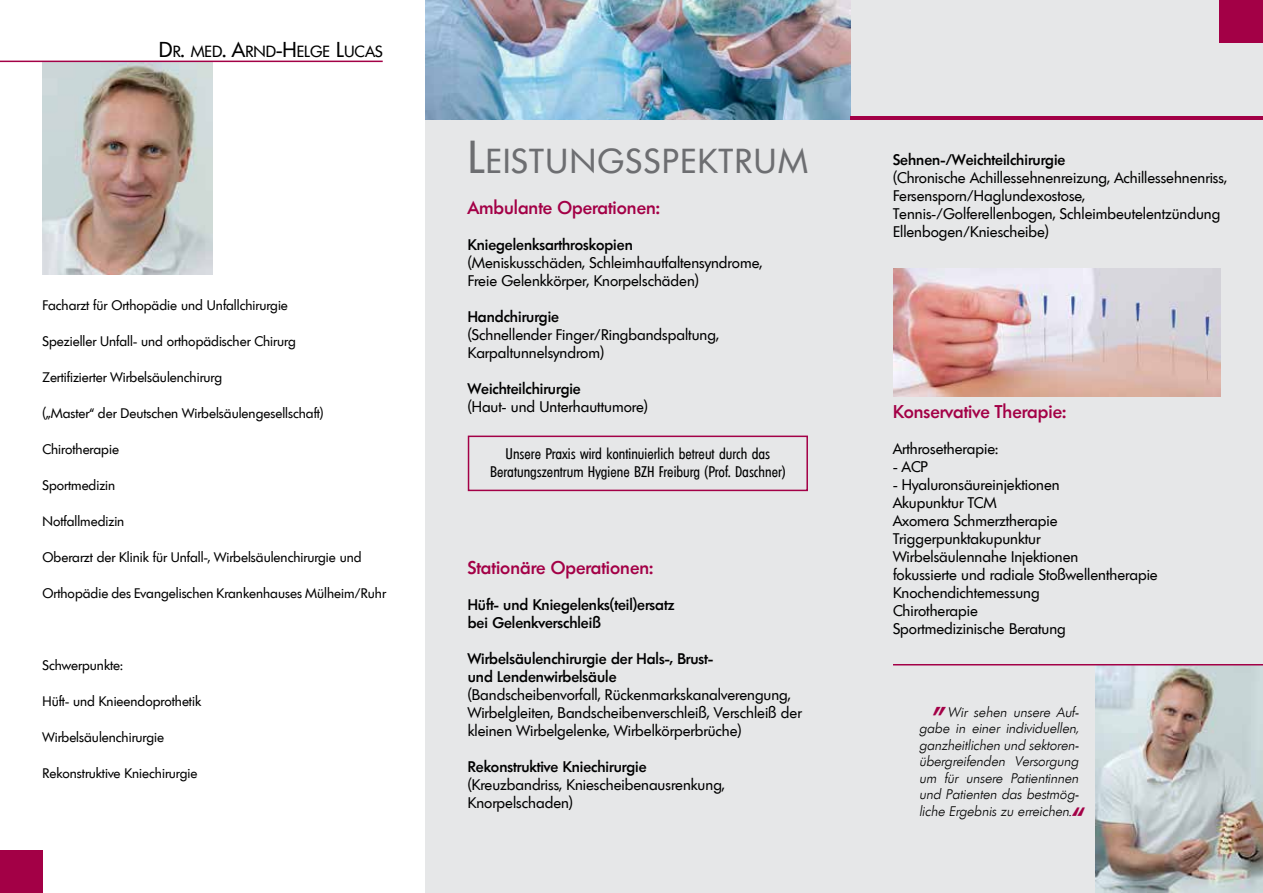
<style>
.page{position:relative;width:1263px;height:893px;background:#fff}
.page>*{position:absolute;margin:0;border:0;box-sizing:border-box;transform-origin:0 0}
.t1{font:33.75px "Limerick";letter-spacing:.05em;color:#6d6e71}
.t2{font:italic 500 30px "Limerick";color:#a30046}
.t3{font:500 18px "Limerick";color:#a30046}
.t4{font:15.75px "Limerick";color:#000}
.t5{font:15px/18px "Limerick";color:#000}
.t6{font:500 15px/18px "Limerick";color:#000}
.t7{font:condensed 15px/18px "Limerick";color:#000;text-align:center}
.t8{font:13.5px "Limerick";color:#000}
.t9{font:italic 300 13.5px/16.5px "Limerick";letter-spacing:.01em;color:#000;text-align:justify}
.s1{font-size:21px}
.s2{font-size:45px}
</style>
<div class="page">
<div style="left:425px;top:0;width:838px;height:893px;background:#e6e7e8"></div>
<img style="left:43px;top:62px;width:170px;height:212px">
<hr style="left:0;top:61px;width:383px;height:1px;background:#a30046">
<div style="left:0;top:850px;width:43px;height:43px;background:#a30046"></div>
<img style="left:425px;top:0;width:425px;height:119px">
<img style="left:893px;top:269px;width:327px;height:127px">
<img style="left:1096px;top:665px;width:167px;height:228px">
<hr style="left:893px;top:664px;width:370px;height:1px;background:#a30046">
<div style="left:468px;top:436px;width:340px;height:55px;border:2px solid #a30046"></div>
<div style="left:1220px;top:0;width:43px;height:43px;background:#a30046"></div>
<hr style="left:850px;top:116px;width:413px;height:3px;background:#a30046">
<p class="t4" style="left:159px;top:41px;width:225px"><span class="s1">D</span>R<span class="s1">.</span> MED<span class="s1">. A</span>RND<span class="s1">-H</span> ELGE <span class="s1">L</span>UCAS</p>
<p class="t8" style="left:43px;top:297px;width:247px">Facharzt für Orthopädie und Unfallchirurgie</p>
<p class="t8" style="left:43px;top:333px;width:255px">Spezieller Unfall- und orthopädischer Chirurg</p>
<p class="t8" style="left:43px;top:369px;width:181px">Zertifizierter Wirbelsäulenchirurg</p>
<p class="t8" style="left:43px;top:405px;width:283px">(„Master“ der Deutschen Wirbelsäulengesellschaft)</p>
<p class="t8" style="left:43px;top:441px;width:78px">Chirotherapie</p>
<p class="t8" style="left:43px;top:477px;width:74px">Sportmedizin</p>
<p class="t8" style="left:43px;top:513px;width:83px">Notfallmedizin</p>
<p class="t8" style="left:43px;top:549px;width:321px">Oberarzt der Klinik für Unfall-, Wirbelsäulenchirurgie und</p>
<p class="t8" style="left:43px;top:585px;width:345px">Orthopädie des Evangelischen Krankenhauses Mülheim/Ruhr</p>
<p class="t8" style="left:43px;top:657px;width:82px">Schwerpunkte:</p>
<p class="t8" style="left:43px;top:693px;width:160px">Hüft- und Knieendoprothetik</p>
<p class="t8" style="left:43px;top:729px;width:123px">Wirbelsäulenchirurgie</p>
<p class="t8" style="left:43px;top:765px;width:156px">Rekonstruktive Kniechirurgie</p>
<h1 class="t1" style="left:468px;top:140px;width:342px"><span class="s2">L</span>EISTUNGSSPEKTRUM</h1>
<p class="t3" style="left:468px;top:196px;width:193px">Ambulante Operationen:</p>
<p class="t6" style="left:468px;top:235px;width:167px">Kniegelenksarthroskopien</p>
<p class="t5" style="left:468px;top:253px;width:296px">(Meniskusschäden, Schleimhautfaltensyndrome,<br>Freie Gelenkkörper, Knorpelschäden)</p>
<p class="t6" style="left:468px;top:307px;width:93px">Handchirurgie</p>
<p class="t5" style="left:468px;top:325px;width:253px">(Schnellender Finger/Ringbandspaltung,<br>Karpaltunnelsyndrom)</p>
<p class="t6" style="left:468px;top:379px;width:115px">Weichteilchirurgie</p>
<p class="t5" style="left:468px;top:397px;width:182px">(Haut- und Unterhauttumore)</p>
<p class="t7" style="left:490px;top:446px;width:297px">Unsere Praxis wird kontinuierlich betreut durch das<br>Beratungszentrum Hygiene BZH Freiburg (Prof. Daschner)</p>
<p class="t3" style="left:468px;top:556px;width:187px">Stationäre Operationen:</p>
<p class="t6" style="left:468px;top:595px;width:208px">Hüft- und Kniegelenks(teil)ersatz bei Gelenkverschleiß</p>
<p class="t6" style="left:468px;top:649px;width:247px">Wirbelsäulenchirurgie der Hals-, Brust&shy;und Lendenwirbelsäule</p>
<p class="t5" style="left:468px;top:685px;width:335px">(Bandscheibenvorfall, Rückenmarkskanalverengung,<br>Wirbelgleiten, Bandscheibenverschleiß, Verschleiß der kleinen Wirbelgelenke, Wirbelkörperbrüche)</p>
<p class="t6" style="left:468px;top:757px;width:180px">Rekonstruktive Kniechirurgie</p>
<p class="t5" style="left:468px;top:775px;width:259px">(Kreuzbandriss, Kniescheibenausrenkung,<br>Knorpelschaden)</p>
<p class="t6" style="left:893px;top:151px;width:174px">Sehnen-/Weichteilchirurgie</p>
<p class="t5" style="left:893px;top:169px;width:335px">(Chronische Achillessehnenreizung, Achillessehnenriss, Fersensporn/Haglundexostose, Tennis-/Golferellenbogen, Schleimbeutelentzündung Ellenbogen/Kniescheibe)</p>
<p class="t3" style="left:893px;top:400px;width:174px">Konservative Therapie:</p>
<p class="t5" style="left:893px;top:439px;width:106px">Arthrosetherapie:</p>
<p class="t5" style="left:893px;top:457px;width:36px">- ACP</p>
<p class="t5" style="left:893px;top:475px;width:266px">- Hyaluronsäureinjektionen<br>Akupunktur TCM<br>Axomera Schmerztherapie<br>Triggerpunktakupunktur<br>Wirbelsäulennahe Injektionen<br>fokussierte und radiale Stoßwellentherapie<br>Knochendichtemessung<br>Chirotherapie<br>Sportmedizinische Beratung</p>
<p class="t9" style="left:919px;top:704px;width:161px;text-indent:29px">Wir sehen unsere Auf&shy;gabe in einer individuellen, ganzheitlichen und sektoren&shy;übergreifenden Versorgung um für unsere Patientinnen und Patienten das bestmög&shy;liche Ergebnis zu erreichen.</p>
<h2 class="t2" style="left:934px;top:684px;width:13px">„</h2>
<h2 class="t2" style="left:1070px;top:799px;width:13px">“</h2>
</div>
